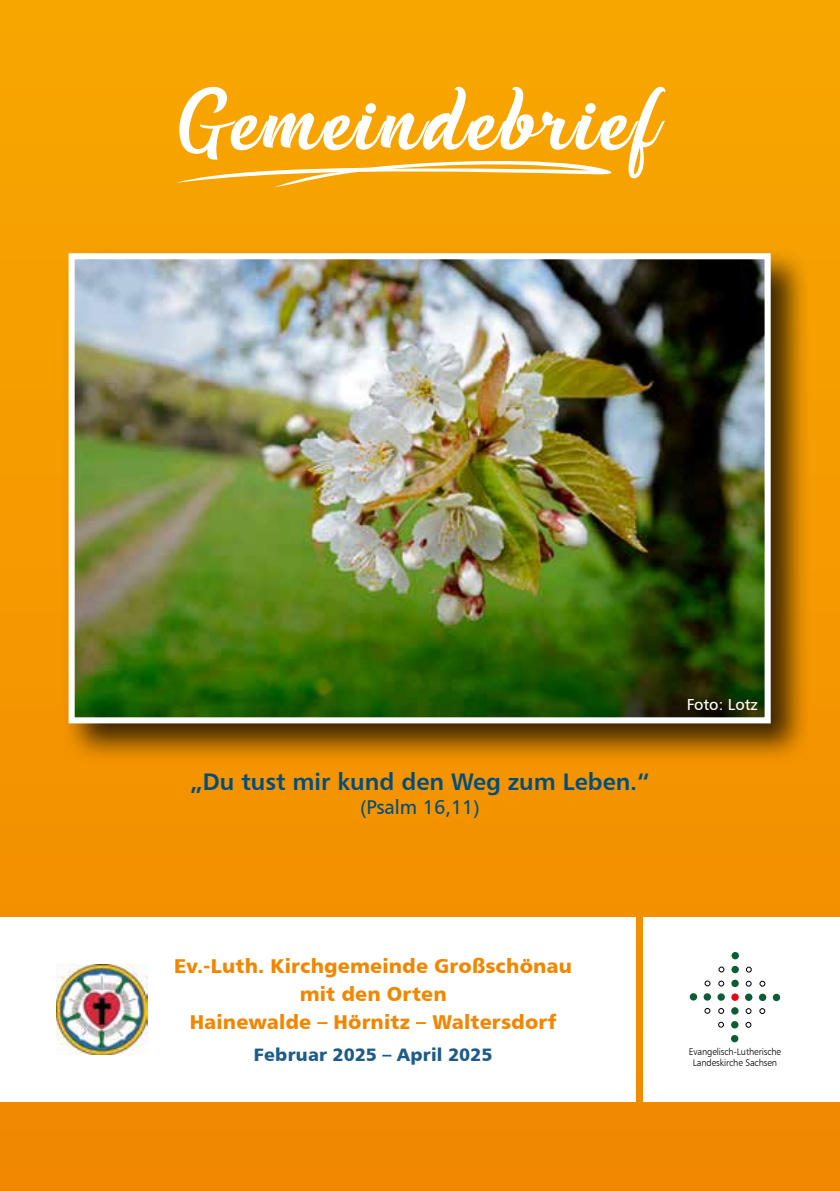
<style>
.page{position:relative;width:840px;height:1191px;background:#fff}
.page>*{position:absolute;margin:0;border:0;box-sizing:border-box;transform-origin:0 0}
.t1{font:24px "Humanist 777 BT Bold B";color:#004d7e}
.t2{font:20px/28px "Humanist 777 BT Black B";letter-spacing:.01em;color:#f18700;text-align:center}
.t3{font:20px "Humanist 777 BT Roman B";color:#004d7e}
.t4{font:18px "Humanist 777 BT Black B";letter-spacing:.01em;color:#1d5b89}
.t5{font:16px "Humanist 777 BT Roman B";color:#fff}
.t6{font:9.6px/11.6px "Humanist 777 BT Light B";letter-spacing:-.01em;color:#000;text-align:center}
</style>
<div class="page">
<div style="left:0;top:0;width:839px;height:1191px;background:linear-gradient(to bottom,#f7a700,#f18900)"></div>
<div style="left:0;top:917px;width:635px;height:184px;background:#fff"></div>
<div style="left:643px;top:917px;width:196px;height:184px;background:#fff"></div>
<div style="left:731px;top:979px;width:7px;height:8px;background:#0e5c36;border-radius:50%"></div>
<div style="left:730px;top:1035px;width:8px;height:7px;background:#0e5c36;border-radius:50%"></div>
<svg style="left:731px;top:965px;width:7px;height:8px"></svg>
<svg style="left:730px;top:1021px;width:8px;height:7px"></svg>
<div style="left:731px;top:952px;width:7px;height:7px;background:#0e5c36;border-radius:50%"></div>
<svg style="left:730px;top:1007px;width:8px;height:7px"></svg>
<div style="left:731px;top:993px;width:7px;height:7px;background:#e30613;border-radius:50%"></div>
<div style="left:717px;top:993px;width:7px;height:7px;background:#0e5c36;border-radius:50%"></div>
<div style="left:772px;top:993px;width:7px;height:8px;background:#0e5c36;border-radius:50%"></div>
<div style="left:703px;top:993px;width:7px;height:7px;background:#0e5c36;border-radius:50%"></div>
<svg style="left:758px;top:993px;width:7px;height:8px"></svg>
<div style="left:689px;top:993px;width:7px;height:7px;background:#0e5c36;border-radius:50%"></div>
<svg style="left:744px;top:993px;width:8px;height:8px"></svg>
<svg style="left:704px;top:1008px;width:6px;height:5px"></svg>
<svg style="left:704px;top:980px;width:6px;height:6px"></svg>
<svg style="left:718px;top:1008px;width:5px;height:6px"></svg>
<svg style="left:718px;top:980px;width:5px;height:6px"></svg>
<svg style="left:718px;top:966px;width:6px;height:6px"></svg>
<svg style="left:718px;top:1021px;width:5px;height:6px"></svg>
<svg style="left:745px;top:1008px;width:6px;height:6px"></svg>
<svg style="left:745px;top:980px;width:6px;height:6px"></svg>
<svg style="left:745px;top:966px;width:6px;height:6px"></svg>
<svg style="left:745px;top:1022px;width:6px;height:5px"></svg>
<svg style="left:759px;top:1008px;width:5px;height:6px"></svg>
<svg style="left:759px;top:980px;width:6px;height:6px"></svg>
<img style="left:57px;top:964px;width:90px;height:90px">
<svg style="left:179px;top:87px;width:486px;height:91px;fill:#f7a400"></svg>
<svg style="left:176px;top:158px;width:439px;height:29px;background:#f7b431"></svg>
<div style="left:62px;top:246px;width:749px;height:517px;background:#000;opacity:.75"></div>
<img style="left:76px;top:260px;width:687px;height:456px">
<div style="left:69px;top:253px;width:701px;height:470px;border:6px solid #fff"></div>
<p class="t1" style="left:190px;top:766px;width:460px">„Du tust mir kund den Weg zum Leben.“</p>
<p class="t3" style="left:360px;top:795px;width:121px">(Psalm 16,11)</p>
<p class="t5" style="left:686px;top:694px;width:73px">Foto: Lotz</p>
<p class="t2" style="left:174px;top:951px;width:399px">Ev.-Luth. Kirchgemeinde Großschönau mit den Orten<br>Hainewalde – Hörnitz – Waltersdorf</p>
<p class="t4" style="left:254px;top:1043px;width:240px">Februar 2025 – April 2025</p>
<p class="t6" style="left:688px;top:1045px;width:94px">Evangelisch-Lutherische<br>Landeskirche Sachsen</p>
</div>
